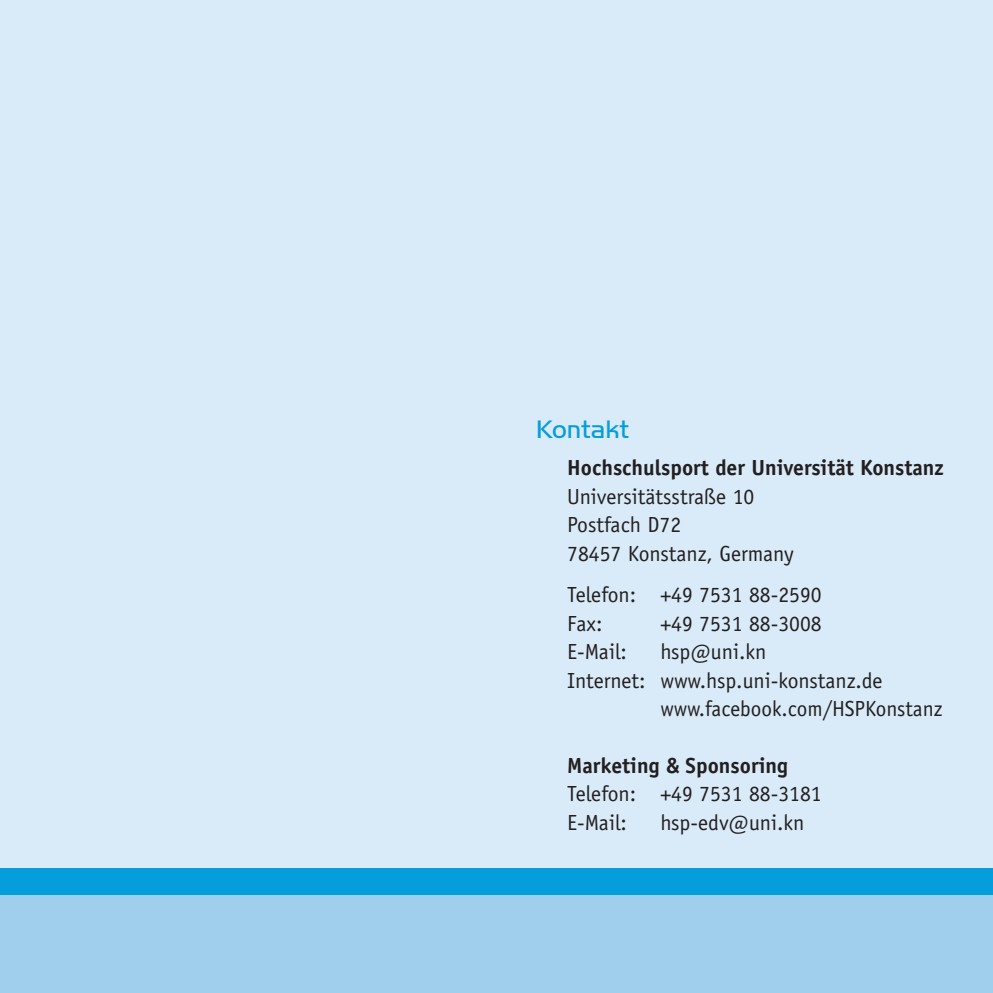
<style>
.page{position:relative;width:993px;height:993px;background:#fff}
.page>*{position:absolute;margin:0;border:0;box-sizing:border-box;transform-origin:0 0}
.t1{font:300 26.25px "Handel Gothic EF";color:#069ddc}
.t2{font:21.88px "Officina Sans Std";color:#231f20}
.t3{font:700 21.88px "Officina Sans Std";color:#231f20}
</style>
<div class="page">
<div style="left:0;top:0;width:992px;height:880px;background:#d9ebf8"></div>
<div style="left:0;top:878px;width:992px;height:114px;background:#a0cfee"></div>
<div style="left:0;top:867px;width:992px;height:26px;background:#069ddc"></div>
<p class="t1" style="left:536px;top:413px;width:94px">Kontakt</p>
<p class="t3" style="left:567px;top:454px;width:378px">Hochschulsport der Universität Konstanz</p>
<p class="t2" style="left:567px;top:483px;width:188px">Universitätsstraße 10</p>
<p class="t2" style="left:567px;top:511px;width:115px">Postfach D72</p>
<p class="t2" style="left:567px;top:540px;width:228px">78457 Konstanz, Germany</p>
<p class="t2" style="left:567px;top:581px;width:256px">Telefon: +49 7531 88-2590</p>
<p class="t2" style="left:567px;top:610px;width:37px">Fax:</p>
<p class="t2" style="left:660px;top:610px;width:163px">+49 7531 88-3008</p>
<p class="t2" style="left:567px;top:638px;width:61px">E-Mail:</p>
<p class="t2" style="left:660px;top:638px;width:107px">hsp@uni.kn</p>
<p class="t2" style="left:567px;top:667px;width:316px">Internet: www.hsp.uni-konstanz.de</p>
<p class="t2" style="left:660px;top:695px;width:283px">www.facebook.com/HSPKonstanz</p>
<p class="t3" style="left:567px;top:751px;width:222px">Marketing &amp; Sponsoring</p>
<p class="t2" style="left:567px;top:781px;width:256px">Telefon: +49 7531 88-3181</p>
<p class="t2" style="left:567px;top:809px;width:61px">E-Mail:</p>
<p class="t2" style="left:660px;top:809px;width:145px">hsp-edv@uni.kn</p>
</div>
